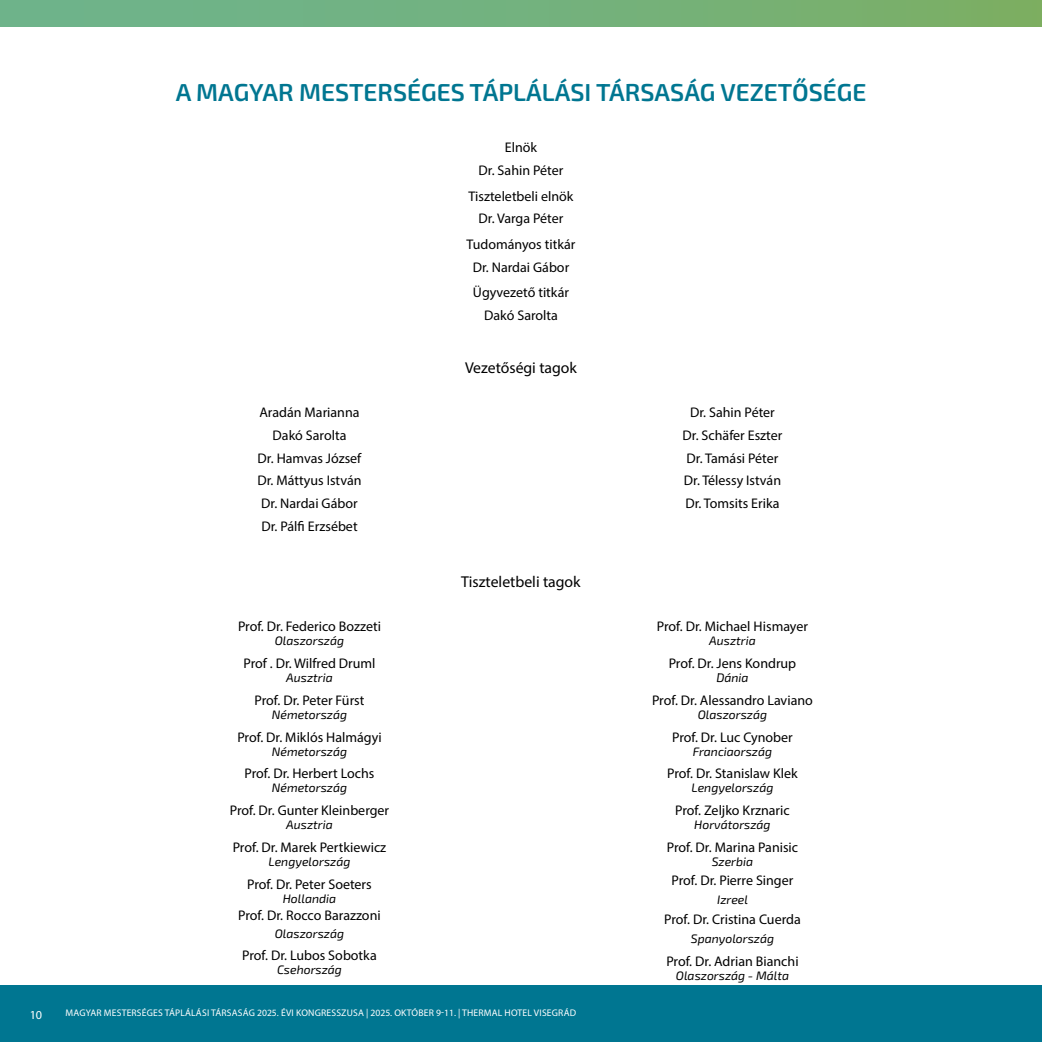
<style>
.page{position:relative;width:1042px;height:1042px;background:#fff}
.page>*{position:absolute;margin:0;border:0;box-sizing:border-box;transform-origin:0 0}
.t1{font:24.5px "Exo 2";color:#007691}
.t2{font:15.75px "Myriad Pro";color:#000}
.t3{font:14px/22.8px "Myriad Pro";color:#000;text-align:center}
.t4{font:italic 12.25px "Exo 2";color:#000}
.t5{font:12.25px "Myriad Pro";color:#fff}
.t6{font:9.62px "Myriad Pro";letter-spacing:.02em;color:#fff}
</style>
<div class="page">
<div style="left:0;top:0;width:1042px;height:26px;background:linear-gradient(to right,#6cb490,#7baf66)"></div>
<svg style="left:1041px;top:0;width:1px;height:26px"></svg>
<div style="left:0;top:985px;width:1042px;height:57px;background:#007691"></div>
<h1 class="t1" style="left:176px;top:75px;width:692px">A MAGYAR MESTERSÉGES TÁPLÁLÁSI TÁRSASÁG VEZETŐSÉGE</h1>
<p class="t3" style="left:478px;top:136px;width:86px">Elnök<br>Dr. Sahin Péter</p>
<p class="t3" style="left:468px;top:184px;width:106px">Tiszteletbeli elnök<br>Dr. Varga Péter</p>
<p class="t3" style="left:466px;top:233px;width:110px">Tudományos titkár<br>Dr. Nardai Gábor</p>
<p class="t3" style="left:473px;top:281px;width:98px">Ügyvezető titkár<br>Dakó Sarolta</p>
<p class="t2" style="left:465px;top:358px;width:113px">Vezetőségi tagok</p>
<p class="t3" style="left:257px;top:401px;width:106px">Aradán Marianna<br>Dakó Sarolta<br>Dr. Hamvas József<br>Dr. Máttyus István<br>Dr. Nardai Gábor<br>Dr. Pálfi Erzsébet</p>
<p class="t3" style="left:682px;top:401px;width:101px">Dr. Sahin Péter<br>Dr. Schäfer Eszter<br>Dr. Tamási Péter<br>Dr. Télessy István<br>Dr. Tomsits Erika</p>
<p class="t3" style="left:238px;top:615px;width:144px">Prof. Dr. Federico Bozzeti</p>
<p class="t4" style="left:275px;top:632px;width:71px">Olaszország</p>
<p class="t3" style="left:243px;top:652px;width:133px">Prof . Dr. Wilfred Druml</p>
<p class="t4" style="left:286px;top:669px;width:48px">Ausztria</p>
<p class="t3" style="left:254px;top:688px;width:111px">Prof. Dr. Peter Fürst</p>
<p class="t4" style="left:272px;top:706px;width:77px">Németország</p>
<p class="t3" style="left:237px;top:725px;width:146px">Prof. Dr. Miklós Halmágyi</p>
<p class="t4" style="left:272px;top:742px;width:77px">Németország</p>
<p class="t3" style="left:245px;top:762px;width:131px">Prof. Dr. Herbert Lochs</p>
<p class="t4" style="left:272px;top:779px;width:77px">Németország</p>
<p class="t3" style="left:230px;top:799px;width:161px">Prof. Dr. Gunter Kleinberger</p>
<p class="t4" style="left:286px;top:816px;width:48px">Ausztria</p>
<p class="t3" style="left:233px;top:835px;width:155px">Prof. Dr. Marek Pertkiewicz</p>
<p class="t4" style="left:269px;top:853px;width:83px">Lengyelország</p>
<p class="t3" style="left:247px;top:872px;width:126px">Prof. Dr. Peter Soeters</p>
<p class="t4" style="left:283px;top:889px;width:55px">Hollandia</p>
<p class="t3" style="left:238px;top:904px;width:144px">Prof. Dr. Rocco Barazzoni</p>
<p class="t4" style="left:275px;top:924px;width:71px">Olaszország</p>
<p class="t3" style="left:242px;top:944px;width:136px">Prof. Dr. Lubos Sobotka</p>
<p class="t4" style="left:277px;top:961px;width:66px">Csehország</p>
<p class="t2" style="left:461px;top:572px;width:121px">Tiszteletbeli tagok</p>
<p class="t5" style="left:30px;top:1007px;width:14px">10</p>
<p class="t6" style="left:66px;top:1007px;width:512px">MAGYAR MESTERSÉGES TÁPLÁLÁSI TÁRSASÁG 2025. ÉVI KONGRESSZUSA | 2025. OKTÓBER 9-11. | THERMAL HOTEL VISEGRÁD</p>
<p class="t3" style="left:657px;top:615px;width:153px">Prof. Dr. Michael Hismayer</p>
<p class="t4" style="left:709px;top:632px;width:48px">Ausztria</p>
<p class="t3" style="left:669px;top:652px;width:129px">Prof. Dr. Jens Kondrup</p>
<p class="t4" style="left:716px;top:669px;width:34px">Dánia</p>
<p class="t3" style="left:652px;top:688px;width:162px">Prof. Dr. Alessandro Laviano</p>
<p class="t4" style="left:698px;top:706px;width:71px">Olaszország</p>
<p class="t3" style="left:672px;top:725px;width:122px">Prof. Dr. Luc Cynober</p>
<p class="t4" style="left:693px;top:742px;width:81px">Franciaország</p>
<p class="t3" style="left:667px;top:762px;width:132px">Prof. Dr. Stanislaw Klek</p>
<p class="t4" style="left:691px;top:779px;width:83px">Lengyelország</p>
<p class="t3" style="left:675px;top:799px;width:116px">Prof. Zeljko Krznaric</p>
<p class="t4" style="left:694px;top:816px;width:78px">Horvátország</p>
<p class="t3" style="left:667px;top:835px;width:133px">Prof. Dr. Marina Panisic</p>
<p class="t4" style="left:712px;top:853px;width:43px">Szerbia</p>
<p class="t3" style="left:671px;top:869px;width:123px">Prof. Dr. Pierre Singer</p>
<p class="t4" style="left:717px;top:891px;width:32px">Izreel</p>
<p class="t3" style="left:664px;top:907px;width:138px">Prof. Dr. Cristina Cuerda</p>
<p class="t4" style="left:691px;top:930px;width:85px">Spanyolország</p>
<p class="t3" style="left:666px;top:949px;width:134px">Prof. Dr. Adrian Bianchi</p>
<p class="t4" style="left:676px;top:966px;width:115px">Olaszország - Málta</p>
</div>
